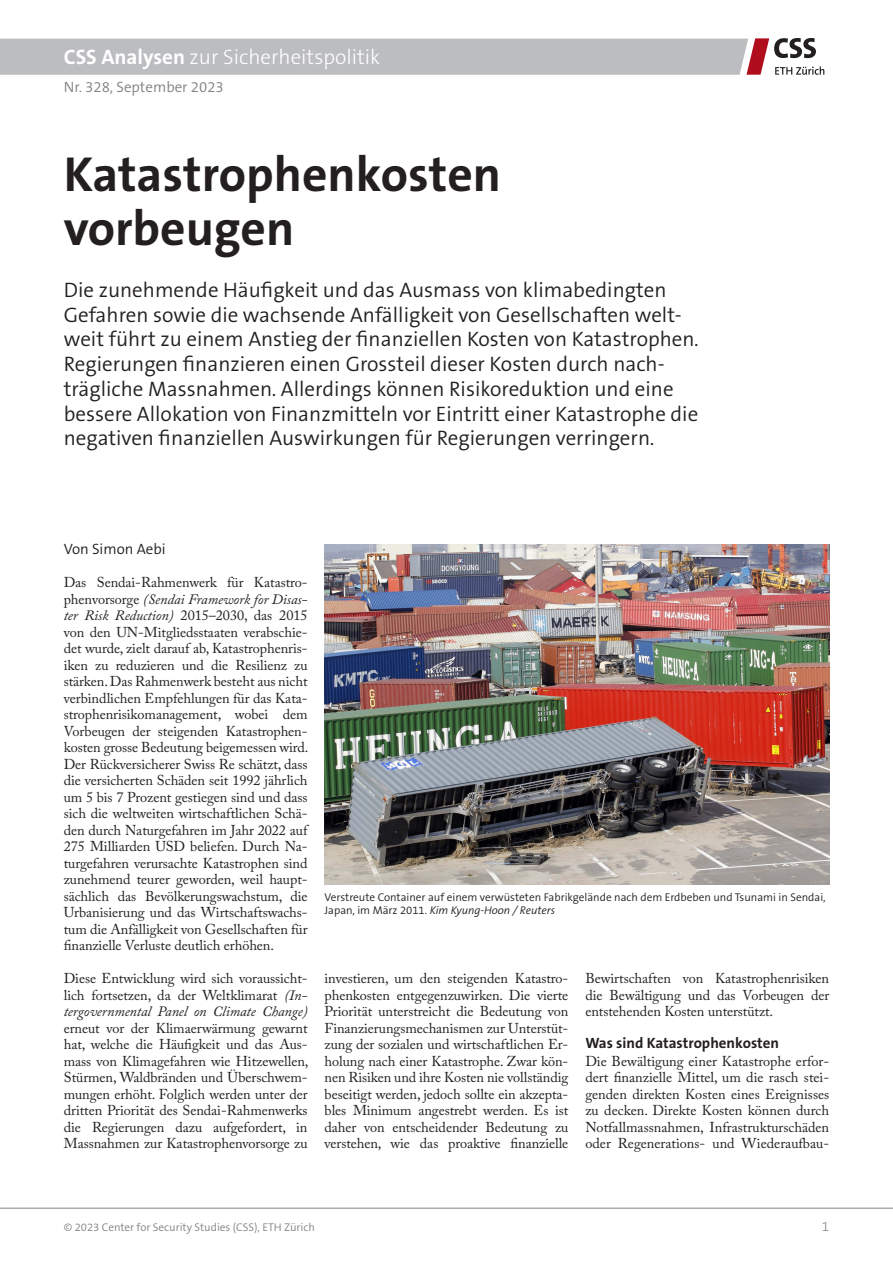
<style>
.page{position:relative;width:893px;height:1263px;background:#fff}
.page>*{position:absolute;margin:0;border:0;box-sizing:border-box;transform-origin:0 0}
.Titel_de{font:700 49.5px/54px "The Sans B W7";color:#231f20}
.Lead_de{font:300 21px/24.8px "The Sans B W4";color:#231f20}
.t1{font:300 21px "The Sans B W3";color:#fff}
.Lauftext_Titel_de{font:700 15px "The Sans B W7";color:#231f20}
.t2{font:300 15px "The Sans B W4";color:#808285}
.t3{font:300 15px "The Sans B W4";color:#231f20}
.Text_de{font:14.25px/16.5px "Adobe Caslon Pro";letter-spacing:-.005em;color:#231f20;text-align:justify}
.t4{font:300 13.5px "The Sans B W3";color:#808285}
.Bildlegende_e{font:300 11.25px/13.2px "The Sans B W4";color:#231f20}
.t5{font:300 11.25px "The Sans B W4";color:#808285}
.s1{font-family:"The Sans B W7";font-weight:700}
.s2{font-style:italic}
</style>
<div class="page">
<hr style="left:0;top:1208px;width:893px;height:1px;background:#808285">
<svg style="left:0;top:38px;width:824px;height:37px;background:#bebcbf"></svg>
<img style="left:325px;top:544px;width:504px;height:340px">
<h2 class="t1" style="left:64px;top:44px;width:318px"><span class="s1">CSS Analysen</span> zur Sicherheitspolitik</h2>
<p class="t2" style="left:64px;top:77px;width:162px">Nr. 328, September 2023</p>
<p class="Titel_de" style="left:64px;top:148px;width:439px">Katastrophenkosten vorbeugen</p>
<p class="Lead_de" style="left:64px;top:277px;width:636px">Die zunehmende Häufigkeit und das Ausmass von klimabedingten Gefahren sowie die wachsende Anfälligkeit von Gesellschaften welt&shy;weit führt zu einem Anstieg der finanziellen Kosten von Katastrophen.<br>Regierungen finanzieren einen Grossteil dieser Kosten durch nach&shy;trägliche Massnahmen. Allerdings können Risikoreduktion und eine bessere Allokation von Finanzmitteln vor Eintritt einer Katastrophe die negativen finanziellen Auswirkungen für Regierungen verringern.</p>
<p class="t3" style="left:64px;top:539px;width:103px">Von Simon Aebi</p>
<p class="Text_de" style="left:64px;top:574px;width:246px">Das Sendai-Rahmenwerk für Katastro&shy;phenvorsorge <span class="s2">(Sendai Framework for Disas&shy;ter Risk Reduction)</span> 2015–2030, das 2015 von den UN-Mitgliedsstaaten verabschie&shy;det wurde, zielt darauf ab, Katastrophenris&shy;iken zu reduzieren und die Resilienz zu stärken. Das Rahmenwerk besteht aus nicht verbindlichen Empfehlungen für das Kata&shy;strophenrisikomanagement, wobei dem Vorbeugen der steigenden Katastrophen&shy;kosten grosse Bedeutung beigemessen wird.<br>Der Rückversicherer Swiss Re schätzt, dass die versicherten Schäden seit 1992 jährlich um 5 bis 7 Prozent gestiegen sind und dass sich die weltweiten wirtschaftlichen Schä&shy;den durch Naturgefahren im Jahr 2022 auf 275 Milliarden USD beliefen. Durch Na&shy;turgefahren verursachte Katastrophen sind zunehmend teurer geworden, weil haupt&shy;sächlich das Bevölkerungswachstum, die Urbanisierung und das Wirtschaftswachs&shy;tum die Anfälligkeit von Gesellschaften für finanzielle Verluste deutlich erhöhen.</p>
<p class="Text_de" style="left:64px;top:970px;width:246px">Diese Entwicklung wird sich voraussicht&shy;lich fortsetzen, da der Weltklimarat <span class="s2">(In&shy;tergovernmental Panel on Climate Change) </span>erneut vor der Klimaerwärmung gewarnt hat, welche die Häufigkeit und das Aus&shy;mass von Klimagefahren wie Hitzewellen, Stürmen, Waldbränden und Überschwem&shy;mungen erhöht. Folglich werden unter der dritten Priorität des Sendai-Rahmenwerks die Regierungen dazu aufgefordert, in Massnahmen zur Katastrophenvorsorge zu</p>
<p class="Text_de" style="left:325px;top:970px;width:245px">investieren, um den steigenden Katastro&shy;phenkosten entgegenzuwirken. Die vierte Priorität unterstreicht die Bedeutung von Finanzierungsmechanismen zur Unterstüt&shy;zung der sozialen und wirtschaftlichen Er&shy;holung nach einer Katastrophe. Zwar kön&shy;nen Risiken und ihre Kosten nie vollständig beseitigt werden, jedoch sollte ein akzepta&shy;bles Minimum angestrebt werden. Es ist daher von entscheidender Bedeutung zu verstehen, wie das proaktive finanzielle</p>
<p class="Text_de" style="left:585px;top:970px;width:245px">Bewirtschaften von Katastrophenrisiken die Bewältigung und das Vorbeugen der entstehenden Kosten unterstützt.</p>
<p class="Bildlegende_e" style="left:325px;top:890px;width:503px">Verstreute Container auf einem verwüsteten Fabrikgelände nach dem Erdbeben und Tsunami in Sendai,<br>Japan, im März 2011. <span class="s2">Kim Kyung-Hoon / Reuters</span></p>
<p class="Lauftext_Titel_de" style="left:585px;top:1033px;width:195px">Was sind Katastrophenkosten</p>
<p class="Text_de" style="left:585px;top:1052px;width:245px">Die Bewältigung einer Katastrophe erfor&shy;dert finanzielle Mittel, um die rasch stei&shy;genden direkten Kosten eines Ereignisses zu decken. Direkte Kosten können durch Notfallmassnahmen, Infrastrukturschäden oder Regenerations- und Wiederaufbau-</p>
<p class="t5" style="left:64px;top:1220px;width:253px">© 2023 Center for Security Studies (CSS), ETH Zürich</p>
<p class="t4" style="left:822px;top:1217px;width:9px">1</p>
</div>
